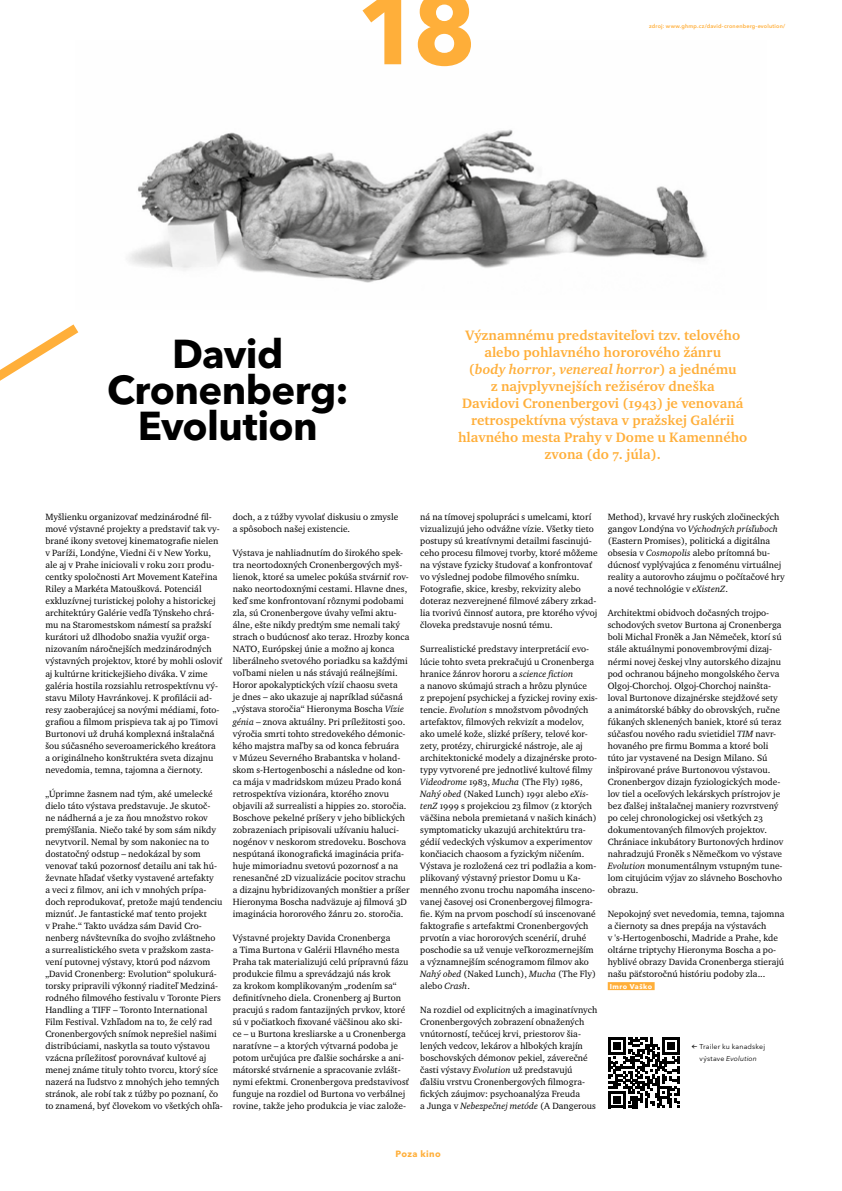
<style>
.page{position:relative;width:842px;height:1191px;background:#fff}
.page>*{position:absolute;margin:0;border:0;box-sizing:border-box;transform-origin:0 0}
.t1{font:700 100px "Avenir Next LT Pro";color:#ffaf3a}
.t2{font:700 40px/36px "Avenir Next LT Pro";letter-spacing:-.015em;color:#000;text-align:center}
.t3{font:700 14px/17px "Charter ITC Pro";letter-spacing:.005em;color:#ffaf3a;text-align:center}
.t4{font:9.3px/12px "Charter ITC Pro";letter-spacing:.005em;color:#000}
.t5{font:700 9px "Avenir Next LT Pro";letter-spacing:.04em;color:#ffaf3a}
.t6{font:7px/12px "Avenir Next LT Pro";letter-spacing:.025em;color:#000;text-align:center}
.t7{font:700 7px "Avenir Next LT Pro";letter-spacing:.075em;color:#fff}
.t8{font:600 5.5px "Avenir Next LT Pro";letter-spacing:.035em;color:#ffaf3a}
.s1{font-style:italic}
.s2{font-family:"GT Haptik"}
</style>
<div class="page">
<img style="left:129px;top:129px;width:578px;height:154px">
<div style="left:608px;top:982px;width:47px;height:8px;background:#ffaf3a"></div>
<svg style="left:0;top:324px;width:79px;height:57px"></svg>
<svg style="left:608px;top:1037px;width:71px;height:71px"></svg>
<h1 class="t1" style="left:356px;top:-32px;width:122px">18</h1>
<p class="t8" style="left:649px;top:23px;width:138px">zdroj: www.ghmp.cz/david-cronenberg-evolution/</p>
<h2 class="t2" style="left:107px;top:336px;width:243px">David<br>Cronenberg:<br>Evolution</h2>
<p class="t3" style="left:458px;top:327px;width:291px">Významnému predstaviteľovi tzv. telového alebo pohlavného hororového žánru<br>(<span class="s1">body horror</span>, <span class="s1">venereal horror</span>) a jednému<br>z najvplyvnejších režisérov dneška<br>Davidovi Cronenbergovi (1943) je venovaná retrospektívna výstava v pražskej Galérii hlavného mesta Prahy v Dome u Kamenného zvona (do 7. júla).</p>
<p class="t4" style="left:45px;top:511px;width:179px">Myšlienku organizovať medzinárodné fil&shy;mové výstavné projekty a predstaviť tak vy&shy;brané ikony svetovej kinematografie nielen v Paríži, Londýne, Viedni či v New Yorku, ale aj v Prahe iniciovali v roku 2011 produ&shy;centky spoločnosti Art Movement Kateřina Riley a Markéta Matoušková. Potenciál exkluzívnej turistickej polohy a historickej architektúry Galérie vedľa Týnskeho chrá&shy;mu na Staromestskom námestí sa pražskí kurátori už dlhodobo snažia využiť orga&shy;nizovaním náročnejších medzinárodných výstavných projektov, ktoré by mohli osloviť aj kultúrne kritickejšieho diváka. V zime galéria hostila rozsiahlu retrospektívnu vý&shy;stavu Miloty Havránkovej. K profilácii ad&shy;resy zaoberajúcej sa novými médiami, foto&shy;grafiou a filmom prispieva tak aj po Timovi Burtonovi už druhá komplexná inštalačná šou súčasného severoamerického kreátora a originálneho konštruktéra sveta dizajnu nevedomia, temna, tajomna a čiernoty.</p>
<p class="t4" style="left:45px;top:787px;width:179px">„Úprimne žasnem nad tým, aké umelecké dielo táto výstava predstavuje. Je skutoč-<br>ne nádherná a je za ňou množstvo rokov premýšľania. Niečo také by som sám nikdy nevytvoril. Nemal by som nakoniec na to dostatočný odstup – nedokázal by som venovať takú pozornosť detailu ani tak hú&shy;ževnate hľadať všetky vystavené artefakty<br>a veci z filmov, ani ich v mnohých prípa&shy;doch reprodukovať, pretože majú tendenciu miznúť. Je fantastické mať tento projekt<br>v Prahe.“ Takto uvádza sám David Cro&shy;nenberg návštevníka do svojho zvláštneho<br>a surrealistického sveta v pražskom zasta&shy;vení putovnej výstavy, ktorú pod názvom „David Cronenberg: Evolution“ spolukurá&shy;torsky pripravili výkonný riaditeľ Medziná&shy;rodného filmového festivalu v Toronte Piers Handling a TIFF – Toronto International Film Festival. Vzhľadom na to, že celý rad Cronenbergových snímok neprešiel našimi distribúciami, naskytla sa touto výstavou vzácna príležitosť porovnávať kultové aj menej známe tituly tohto tvorcu, ktorý síce nazerá na ľudstvo z mnohých jeho temných stránok, ale robí tak z túžby po poznaní, čo to znamená, byť človekom vo všetkých ohľa-</p>
<p class="t4" style="left:233px;top:511px;width:167px">doch, a z túžby vyvolať diskusiu o zmysle a spôsoboch našej existencie.</p>
<p class="t4" style="left:233px;top:547px;width:178px">Výstava je nahliadnutím do širokého spek&shy;tra neortodoxných Cronenbergových myš&shy;lienok, ktoré sa umelec pokúša stvárniť rov&shy;nako neortodoxnými cestami. Hlavne dnes, keď sme konfrontovaní rôznymi podobami zla, sú Cronenbergove úvahy veľmi aktu&shy;álne, ešte nikdy predtým sme nemali taký strach o budúcnosť ako teraz. Hrozby konca NATO, Európskej únie a možno aj konca liberálneho svetového poriadku sa každými voľ bami nielen u nás stávajú reálnejšími.<br>Horor apokalyptických vízií chaosu sveta<br>je dnes – ako ukazuje aj napríklad súčasná „výstava storočia“ Hieronyma Boscha <span class="s1">Vízie génia</span> – znova aktuálny. Pri príležitosti 500. výročia smrti tohto stredovekého démonic&shy;kého majstra maľ by sa od konca februára<br>v Múzeu Severného Brabantska v holand&shy;skom s-Hertogenboschi a následne od kon&shy;ca mája v madridskom múzeu Prado koná retrospektíva vizionára, ktorého znovu objavili až surrealisti a hippies 20. storočia.<br>Boschove pekelné príšery v jeho biblických zobrazeniach pripisovali užívaniu haluci&shy;nogénov v neskorom stredoveku. Boschova nespútaná ikonografická imaginácia priťa&shy;huje mimoriadnu svetovú pozornosť a na renesančné 2D vizualizácie pocitov strachu a dizajnu hybridizovaných monštier a príšer Hieronyma Boscha nadväzuje aj filmová 3D imaginácia hororového žánru 20. storočia.</p>
<p class="t4" style="left:233px;top:931px;width:178px">Výstavné projekty Davida Cronenberga<br>a Tima Burtona v Galérii Hlavného mesta Praha tak materializujú celú prípravnú fázu produkcie filmu a sprevádzajú nás krok<br>za krokom komplikovaným „rodením sa“ definitívneho diela. Cronenberg aj Burton pracujú s radom fantazijných prvkov, ktoré sú v počiatkoch fixované väčšinou ako ski&shy;ce – u Burtona kresliarske a u Cronenberga naratívne – a ktorých výtvarná podoba je potom určujúca pre ďalšie sochárske a ani&shy;mátorské stvárnenie a spracovanie zvlášt&shy;nymi efektmi. Cronenbergova predstavivosť funguje na rozdiel od Burtona vo verbálnej rovine, takže jeho produkcia je viac založe-</p>
<p class="t4" style="left:420px;top:511px;width:179px">ná na tímovej spolupráci s umelcami, ktorí vizualizujú jeho odvážne vízie. Všetky tieto postupy sú kreatívnymi detailmi fascinujú&shy;ceho procesu filmovej tvorby, ktoré môžeme na výstave fyzicky študovať a konfrontovať vo výslednej podobe filmového snímku.<br>Fotografie, skice, kresby, rekvizity alebo doteraz nezverejnené filmové zábery zrkad&shy;lia tvorivú činnosť autora, pre ktorého vývoj človeka predstavuje nosnú tému.</p>
<p class="t4" style="left:420px;top:643px;width:179px">Surrealistické predstavy interpretácií evo&shy;lúcie tohto sveta prekračujú u Cronenberga hranice žánrov hororu a <span class="s1">science fiction<br></span>a nanovo skúmajú strach a hrôzu plynúce<br>z prepojení psychickej a fyzickej roviny exis&shy;tencie. <span class="s1">Evolution</span> s množstvom pôvodných artefaktov, filmových rekvizít a modelov, ako umelé kože, slizké príšery, telové kor&shy;zety, protézy, chirurgické nástroje, ale aj architektonické modely a dizajnérske proto&shy;typy vytvorené pre jednotlivé kultové filmy <span class="s1">Videodrome</span> 1983, <span class="s1">Mucha</span> (The Fly) 1986, <span class="s1">Nahý obed</span> (Naked Lunch) 1991 alebo <span class="s1">eXis&shy;tenZ</span> 1999 s projekciou 23 filmov (z ktorých väčšina nebola premietaná v našich kinách) symptomaticky ukazujú architektúru tra&shy;gédií vedeckých výskumov a experimentov končiacich chaosom a fyzickým ničením.<br>Výstava je rozložená cez tri podlažia a kom&shy;plikovaný výstavný priestor Domu u Ka&shy;menného zvonu trochu napomáha insceno&shy;vanej časovej osi Cronenbergovej filmogra&shy;fie. Kým na prvom poschodí sú inscenované faktografie s artefaktmi Cronenbergových prvotín a viac hororových scenérií, druhé poschodie sa už venuje veľ korozmernejším a významnejším scénogramom filmov ako <span class="s1">Nahý obed</span> (Naked Lunch), <span class="s1">Mucha</span> (The Fly) alebo <span class="s1">Crash</span>.</p>
<p class="t4" style="left:420px;top:1003px;width:178px">Na rozdiel od explicitných a imaginatívnych Cronenbergových zobrazení obnažených vnútorností, tečúcej krvi, priestorov šia&shy;lených vedcov, lekárov a hlbokých krajín boschovských démonov pekiel, záverečné časti výstavy <span class="s1">Evolution</span> už predstavujú ďalšiu vrstvu Cronenbergových filmogra&shy;fických záujmov: psychoanalýza Freuda<br>a Junga v <span class="s1">Nebezpečnej metóde</span> (A Dangerous</p>
<p class="t4" style="left:608px;top:511px;width:179px">Method), krvavé hry ruských zločineckých gangov Londýna vo <span class="s1">Východných prísľuboch </span>(Eastern Promises), politická a digitálna obsesia v <span class="s1">Cosmopolis</span> alebo prítomná bu&shy;dúcnosť vyplývajúca z fenoménu virtuálnej reality a autorovho záujmu o počítačové hry a nové technológie v <span class="s1">eXistenZ</span>.</p>
<p class="t4" style="left:608px;top:607px;width:177px">Architektmi obidvoch dočasných trojpo&shy;schodových svetov Burtona aj Cronenberga boli Michal Froněk a Jan Němeček, ktorí sú stále aktuálnymi ponovembrovými dizaj&shy;nérmi novej českej vlny autorského dizajnu pod ochranou bájneho mongolského červa Olgoj-Chorchoj. Olgoj-Chorchoj nainšta&shy;loval Burtonove dizajnérske stejdžové sety a animátorské bábky do obrovských, ručne fúkaných sklenených baniek, ktoré sú teraz súčasťou nového radu svietidiel <span class="s1">TIM</span> navr&shy;hovaného pre firmu Bomma a ktoré boli túto jar vystavené na Design Milano. Sú inšpirované práve Burtonovou výstavou.<br>Cronenbergov dizajn fyziologických mode&shy;lov tiel a oceľových lekárskych prístrojov je bez ďalšej inštalačnej maniery rozvrstvený po celej chronologickej osi všetkých 23 dokumentovaných filmových projektov.<br>Chrániace inkubátory Burtonových hrdinov nahradzujú Froněk s Němečkom vo výstave <span class="s1">Evolution</span> monumentálnym vstupným tune&shy;lom citujúcim výjav zo slávneho Boschovho obrazu.</p>
<p class="t4" style="left:608px;top:907px;width:178px">Nepokojný svet nevedomia, temna, tajomna a čiernoty sa dnes prepája na výstavách<br>v 's-Hertogenboschi, Madride a Prahe, kde oltárne triptychy Hieronyma Boscha a po&shy;hyblivé obrazy Davida Cronenberga stierajú našu päťstoročnú históriu podoby zla...</p>
<p class="t7" style="left:610px;top:982px;width:44px">Imro Vaško</p>
<p class="t6" style="left:691px;top:1040px;width:75px"><span class="s2">←</span> Trailer ku kanadskej výstave <span class="s1">Evolution</span></p>
<p class="t5" style="left:396px;top:1148px;width:47px">Poza kino</p>
</div>
